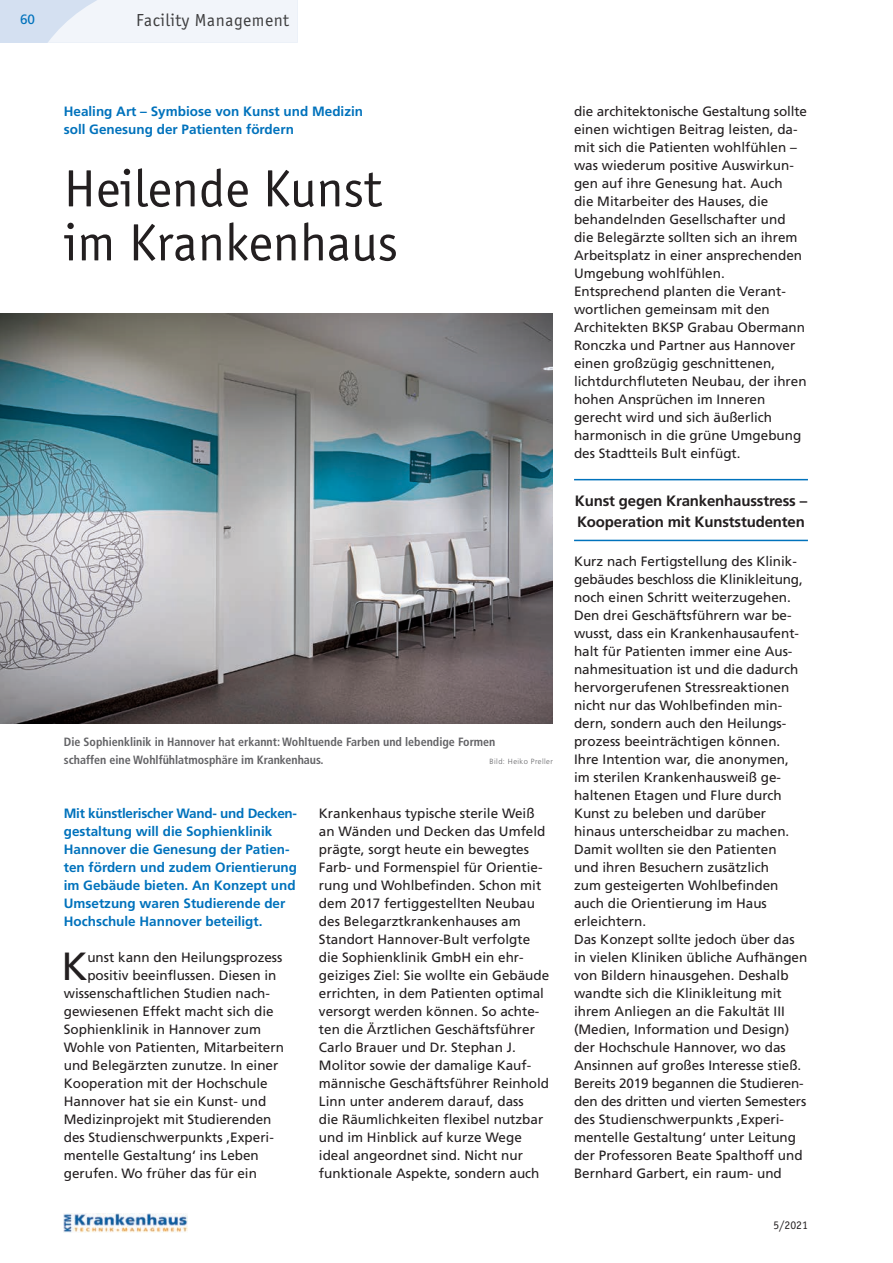
<style>
.page{position:relative;width:893px;height:1263px;background:#fff}
.page>*{position:absolute;margin:0;border:0;box-sizing:border-box;transform-origin:0 0}
.t1{font:54px/54px "Officina Sans";color:#231f20}
.t2{font:39.3px "Frutiger";color:#231f20}
.t3{font:18px "Officina Sans";letter-spacing:.03em;color:#3e3e3f}
.t4{font:700 15px/21px "Frutiger";letter-spacing:-.01em;color:#231f20}
.t5{font:13.5px/18px "Frutiger";color:#231f20}
.t6{font:700 13.5px/18px "Frutiger";color:#0072bc}
.t7{font:13.5px "Frutiger";color:#0072bc}
.t8{font:700 condensed 12px/18px "Frutiger";color:#636366}
.t9{font:12px "Officina Sans";color:#231f20}
.t10{font:300 7.5px "Frutiger";letter-spacing:.055em;color:#636366}
</style>
<div class="page">
<div style="left:0;top:0;width:298px;height:43px;background:#d4e0f1"></div>
<svg style="left:48px;top:0;width:250px;height:43px"></svg>
<hr style="left:574px;top:479px;width:234px;height:1px;background:#0072bc">
<hr style="left:574px;top:540px;width:234px;height:1px;background:#0072bc">
<img style="left:0;top:313px;width:553px;height:410px">
<img style="left:64px;top:1214px;width:123px;height:18px">
<p class="t7" style="left:20px;top:11px;width:17px">60</p>
<h3 class="t3" style="left:136px;top:14px;width:154px">Facility Management</h3>
<p class="t6" style="left:64px;top:102px;width:301px">Healing Art – Symbiose von Kunst und Medizin soll Genesung der Patienten fördern</p>
<h1 class="t1" style="left:64px;top:166px;width:336px">Heilende Kunst im Krankenhaus</h1>
<p class="t8" style="left:64px;top:733px;width:433px">Die Sophienklinik in Hannover hat erkannt: Wohltuende Farben und lebendige Formen schaffen eine Wohlfühlatmosphäre im Krankenhaus.</p>
<p class="t10" style="left:490px;top:757px;width:65px">Bild: Heiko Preller</p>
<p class="t6" style="left:64px;top:805px;width:235px">Mit künstlerischer Wand- und Decken&shy;gestaltung will die Sophienklinik Hannover die Genesung der Patien&shy;ten fördern und zudem Orientierung im Gebäude bieten. An Konzept und Umsetzung waren Studierende der Hochschule Hannover beteiligt.</p>
<h2 class="t2" style="left:61px;top:944px;width:28px">K</h2>
<p class="t5" style="left:87px;top:949px;width:197px">unst kann den Heilungsprozess</p>
<p class="t5" style="left:87px;top:967px;width:191px">positiv beeinflussen. Diesen in</p>
<p class="t5" style="left:64px;top:985px;width:208px">wissenschaftlichen Studien nach -</p>
<p class="t5" style="left:64px;top:1003px;width:211px">gewiesenen Effekt macht sich die</p>
<p class="t5" style="left:64px;top:1021px;width:199px">Sophienklinik in Hannover zum</p>
<p class="t5" style="left:64px;top:1039px;width:222px">Wohle von Patienten, Mitarbeitern</p>
<p class="t5" style="left:64px;top:1057px;width:216px">und Belegärzten zunutze. In einer</p>
<p class="t5" style="left:64px;top:1075px;width:206px">Kooperation mit der Hochschule</p>
<p class="t5" style="left:64px;top:1093px;width:204px">Hannover hat sie ein Kunst- und</p>
<p class="t5" style="left:64px;top:1111px;width:209px">Medizinprojekt mit Studierenden</p>
<p class="t5" style="left:64px;top:1129px;width:212px">des Studienschwerpunkts ,Experi-</p>
<p class="t5" style="left:64px;top:1146px;width:197px">mentelle Gestaltung‘ ins Leben</p>
<p class="t5" style="left:64px;top:1164px;width:195px">gerufen. Wo früher das für ein</p>
<p class="t5" style="left:319px;top:805px;width:232px">Krankenhaus typische sterile Weiß an Wänden und Decken das Umfeld prägte, sorgt heute ein bewegtes Farb- und Formenspiel für Orientie&shy;rung und Wohlbefinden. Schon mit dem 2017 fertiggestellten Neubau des Belegarztkrankenhauses am Standort Hannover-Bult verfolgte die Sophienklinik GmbH ein ehr - geiziges Ziel: Sie wollte ein Gebäude errichten, in dem Patienten optimal versorgt werden können. So achte&shy;ten die Ärztlichen Geschäftsführer Carlo Brauer und Dr. Stephan J.<br>Molitor sowie der damalige Kauf&shy;männische Geschäftsführer Reinhold Linn unter anderem darauf, dass<br>die Räumlichkeiten flexibel nutzbar und im Hinblick auf kurze Wege ideal angeordnet sind. Nicht nur funktionale Aspekte, sondern auch</p>
<p class="t5" style="left:574px;top:102px;width:235px">die architektonische Gestaltung sollte einen wichtigen Beitrag leisten, da - mit sich die Patienten wohlfühlen – was wiederum positive Auswirkun&shy;gen auf ihre Genesung hat. Auch<br>die Mitarbeiter des Hauses, die behandelnden Gesellschafter und die Belegärzte sollten sich an ihrem Arbeitsplatz in einer ansprechenden Umgebung wohlfühlen.<br>Entsprechend planten die Verant&shy;wortlichen ge meinsam mit den Architekten BKSP Grabau Obermann Ronczka und Partner aus Hannover einen groß zügig geschnittenen, lichtdurch fluteten Neubau, der ihren hohen Ansprüchen im Inneren gerecht wird und sich äußerlich harmonisch in die grüne Umgebung des Stadtteils Bult einfügt.</p>
<p class="t4" style="left:575px;top:490px;width:234px">Kunst gegen Krankenhausstress –<br>Kooperation mit Kunststudenten</p>
<p class="t5" style="left:574px;top:553px;width:235px">Kurz nach Fertigstellung des Klinik&shy;gebäudes beschloss die Klinikleitung, noch einen Schritt weiterzugehen.<br>Den drei Geschäftsführern war be - wusst, dass ein Krankenhausaufent&shy;halt für Patienten immer eine Aus&shy;nahmesituation ist und die dadurch hervorgerufenen Stressreaktionen nicht nur das Wohlbefinden min&shy;dern, sondern auch den Heilungs&shy;prozess beeinträchtigen können.<br>Ihre Intention war, die anonymen, im sterilen Krankenhausweiß ge - haltenen Etagen und Flure durch Kunst zu beleben und darüber hinaus unterscheidbar zu machen.<br>Damit wollten sie den Patienten<br>und ihren Besuchern zusätzlich<br>zum gesteigerten Wohlbefinden auch die Orientierung im Haus erleichtern.<br>Das Konzept sollte jedoch über das in vielen Kliniken übliche Aufhängen von Bildern hinausgehen. Deshalb wandte sich die Klinikleitung mit ihrem Anliegen an die Fakultät III (Medien, Information und Design) der Hochschule Hannover, wo das Ansinnen auf großes Interesse stieß.<br>Bereits 2019 begannen die Studieren&shy;den des dritten und vierten Semesters des Studienschwerpunkts ,Experi&shy;mentelle Gestaltung‘ unter Leitung der Professoren Beate Spalthoff und Bernhard Garbert, ein raum- und</p>
<p class="t9" style="left:774px;top:1221px;width:36px">5/2021</p>
</div>
